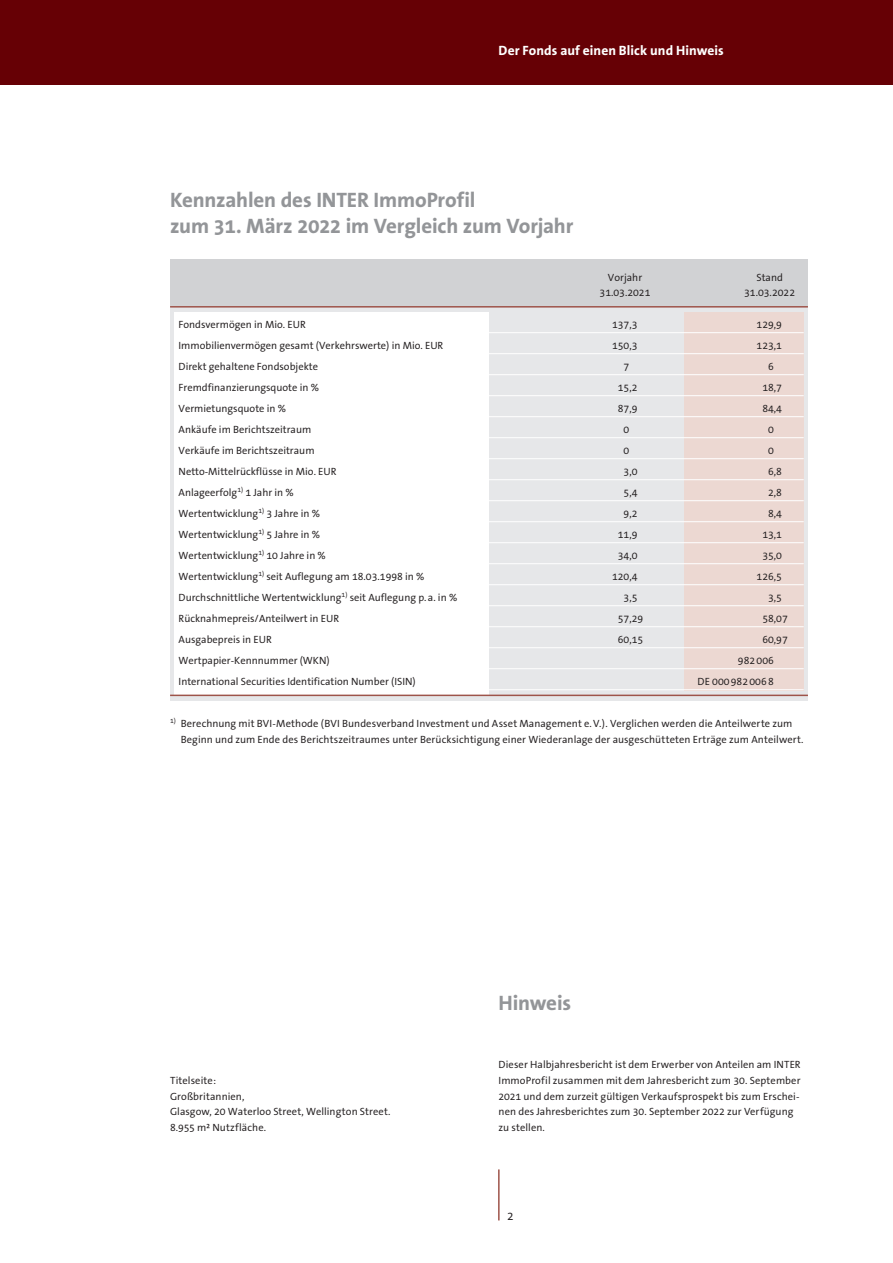
<style>
.page{position:relative;width:893px;height:1263px;background:#fff}
.page>*{position:absolute;margin:0;border:0;box-sizing:border-box;transform-origin:0 0}
.t1{font:700 21px/26.2px "The Sans Office";letter-spacing:-.01em;color:#939598}
.t2{font:700 13.5px "The Sans Office";letter-spacing:.005em;color:#fff}
.t3{font:12px "The Sans Office";color:#231f20}
.t4{font:10.5px/15.8px "The Sans Office";color:#231f20}
</style>
<div class="page">
<div style="left:0;top:0;width:893px;height:85px;background:#660005"></div>
<hr style="left:498px;top:1169px;width:2px;height:51px;background:#9e544a">
<div style="left:170px;top:260px;width:638px;height:441px;background:#e6e7e9"></div>
<div style="left:174px;top:312px;width:315px;height:383px;background:#fff"></div>
<div style="left:170px;top:260px;width:638px;height:47px;background:#d1d2d4"></div>
<hr style="left:170px;top:306px;width:638px;height:2px;background:#9e544a">
<hr style="left:170px;top:695px;width:638px;height:1px;background:#9e544a">
<div style="left:685px;top:312px;width:119px;height:378px;background:#ecd8d2"></div>
<hr style="left:179px;top:332px;width:625px;height:1px;background:#fff">
<hr style="left:179px;top:353px;width:625px;height:1px;background:#fff">
<hr style="left:179px;top:374px;width:625px;height:1px;background:#fff">
<hr style="left:179px;top:395px;width:625px;height:1px;background:#fff">
<hr style="left:179px;top:416px;width:625px;height:1px;background:#fff">
<hr style="left:179px;top:437px;width:625px;height:1px;background:#fff">
<hr style="left:179px;top:458px;width:625px;height:1px;background:#fff">
<hr style="left:179px;top:479px;width:625px;height:1px;background:#fff">
<hr style="left:179px;top:500px;width:625px;height:1px;background:#fff">
<hr style="left:179px;top:521px;width:625px;height:1px;background:#fff">
<hr style="left:179px;top:542px;width:625px;height:1px;background:#fff">
<hr style="left:179px;top:563px;width:625px;height:1px;background:#fff">
<hr style="left:179px;top:584px;width:625px;height:1px;background:#fff">
<hr style="left:179px;top:605px;width:625px;height:1px;background:#fff">
<hr style="left:179px;top:626px;width:625px;height:1px;background:#fff">
<hr style="left:179px;top:647px;width:625px;height:1px;background:#fff">
<hr style="left:179px;top:668px;width:625px;height:1px;background:#fff">
<hr style="left:179px;top:689px;width:625px;height:1px;background:#fff">
<p class="t2" style="left:499px;top:44px;width:227px">Der Fonds auf einen Blick und Hinweis</p>
<h1 class="t1" style="left:170px;top:187px;width:405px">Kennzahlen des INTER ImmoProfil<br>zum 31. März 2022 im Vergleich zum Vorjahr</h1>
<p class="t4" style="left:608px;top:270px;width:36px">Vorjahr</p>
<p class="t4" style="left:756px;top:270px;width:28px">Stand</p>
<p class="t4" style="left:600px;top:285px;width:52px">31.03.2021</p>
<p class="t4" style="left:744px;top:285px;width:52px">31.03.2022</p>
<p class="t4" style="left:179px;top:317px;width:129px">Fondsvermögen in Mio. EUR</p>
<p class="t4" style="left:612px;top:317px;width:27px">137,3</p>
<p class="t4" style="left:757px;top:317px;width:27px">129,9</p>
<p class="t4" style="left:179px;top:338px;width:266px">Immobilienvermögen gesamt (Verkehrswerte) in Mio. EUR</p>
<p class="t4" style="left:612px;top:338px;width:27px">150,3</p>
<p class="t4" style="left:757px;top:338px;width:27px">123,1</p>
<p class="t4" style="left:179px;top:359px;width:141px">Direkt gehaltene Fondsobjekte</p>
<p class="t4" style="left:623px;top:359px;width:7px">7</p>
<p class="t4" style="left:768px;top:359px;width:7px">6</p>
<p class="t4" style="left:179px;top:380px;width:142px">Fremdfinanzierungsquote in %</p>
<p class="t4" style="left:618px;top:380px;width:21px">15,2</p>
<p class="t4" style="left:762px;top:380px;width:21px">18,7</p>
<p class="t4" style="left:179px;top:401px;width:109px">Vermietungsquote in %</p>
<p class="t4" style="left:618px;top:401px;width:21px">87,9</p>
<p class="t4" style="left:762px;top:401px;width:21px">84,4</p>
<p class="t4" style="left:179px;top:422px;width:134px">Ankäufe im Berichtszeitraum</p>
<p class="t4" style="left:623px;top:422px;width:7px">0</p>
<p class="t4" style="left:768px;top:422px;width:7px">0</p>
<p class="t4" style="left:179px;top:443px;width:137px">Verkäufe im Berichtszeitraum</p>
<p class="t4" style="left:623px;top:443px;width:7px">0</p>
<p class="t4" style="left:768px;top:443px;width:7px">0</p>
<p class="t4" style="left:179px;top:464px;width:160px">Netto-Mittelrückflüsse in Mio. EUR</p>
<p class="t4" style="left:623px;top:464px;width:15px">3,0</p>
<p class="t4" style="left:768px;top:464px;width:15px">6,8</p>
<p class="t4" style="left:179px;top:485px;width:117px">Anlageerfolg<sup>1)</sup> 1 Jahr in %</p>
<p class="t4" style="left:624px;top:485px;width:15px">5,4</p>
<p class="t4" style="left:768px;top:485px;width:15px">2,8</p>
<p class="t4" style="left:179px;top:506px;width:143px">Wertentwicklung<sup>1)</sup> 3 Jahre in %</p>
<p class="t4" style="left:624px;top:506px;width:15px">9,2</p>
<p class="t4" style="left:768px;top:506px;width:15px">8,4</p>
<p class="t4" style="left:179px;top:527px;width:143px">Wertentwicklung<sup>1)</sup> 5 Jahre in %</p>
<p class="t4" style="left:618px;top:527px;width:21px">11,9</p>
<p class="t4" style="left:762px;top:527px;width:21px">13,1</p>
<p class="t4" style="left:179px;top:548px;width:149px">Wertentwicklung<sup>1)</sup> 10 Jahre in %</p>
<p class="t4" style="left:618px;top:548px;width:21px">34,0</p>
<p class="t4" style="left:762px;top:548px;width:21px">35,0</p>
<p class="t4" style="left:179px;top:569px;width:248px">Wertentwicklung<sup>1)</sup> seit Auflegung am 18.03.1998 in %</p>
<p class="t4" style="left:612px;top:569px;width:27px">120,4</p>
<p class="t4" style="left:757px;top:569px;width:27px">126,5</p>
<p class="t4" style="left:179px;top:590px;width:280px">Durchschnittliche Wertentwicklung<sup>1)</sup> seit Auflegung p.a. in %</p>
<p class="t4" style="left:624px;top:590px;width:15px">3,5</p>
<p class="t4" style="left:768px;top:590px;width:15px">3,5</p>
<p class="t4" style="left:179px;top:611px;width:162px">Rücknahmepreis/Anteilwert in EUR</p>
<p class="t4" style="left:618px;top:611px;width:27px">57,29</p>
<p class="t4" style="left:762px;top:611px;width:27px">58,07</p>
<p class="t4" style="left:179px;top:632px;width:95px">Ausgabepreis in EUR</p>
<p class="t4" style="left:618px;top:632px;width:27px">60,15</p>
<p class="t4" style="left:762px;top:632px;width:27px">60,97</p>
<p class="t4" style="left:179px;top:653px;width:153px">Wertpapier-Kennnummer (WKN)</p>
<p class="t4" style="left:738px;top:653px;width:37px">982006</p>
<p class="t4" style="left:179px;top:674px;width:239px">International Securities Identification Number (ISIN)</p>
<p class="t4" style="left:698px;top:674px;width:78px">DE 0009820068</p>
<p class="t4" style="left:181px;top:716px;width:624px;text-indent:-11px"><sup>1)</sup> Berechnung mit BVI-Methode (BVI Bundesverband Investment und Asset Management e.V.). Verglichen werden die Anteilwerte zum<br>Beginn und zum Ende des Berichtszeitraumes unter Berücksichtigung einer Wiederanlage der ausgeschütteten Erträge zum Anteilwert.</p>
<p class="t4" style="left:170px;top:1073px;width:222px">Titelseite:<br>Großbritannien,<br>Glasgow, 20 Waterloo Street, Wellington Street.<br>8.955 m² Nutzfläche.</p>
<h1 class="t1" style="left:499px;top:991px;width:74px">Hinweis</h1>
<p class="t4" style="left:499px;top:1057px;width:304px">Dieser Halbjahresbericht ist dem Erwerber von Anteilen am INTER ImmoProfil zusammen mit dem Jahresbericht zum 30. September 2021 und dem zurzeit gültigen Verkaufsprospekt bis zum Erschei&shy;nen des Jahresberichtes zum 30. September 2022 zur Verfügung zu stellen.</p>
<p class="t3" style="left:507px;top:1210px;width:8px">2</p>
</div>
